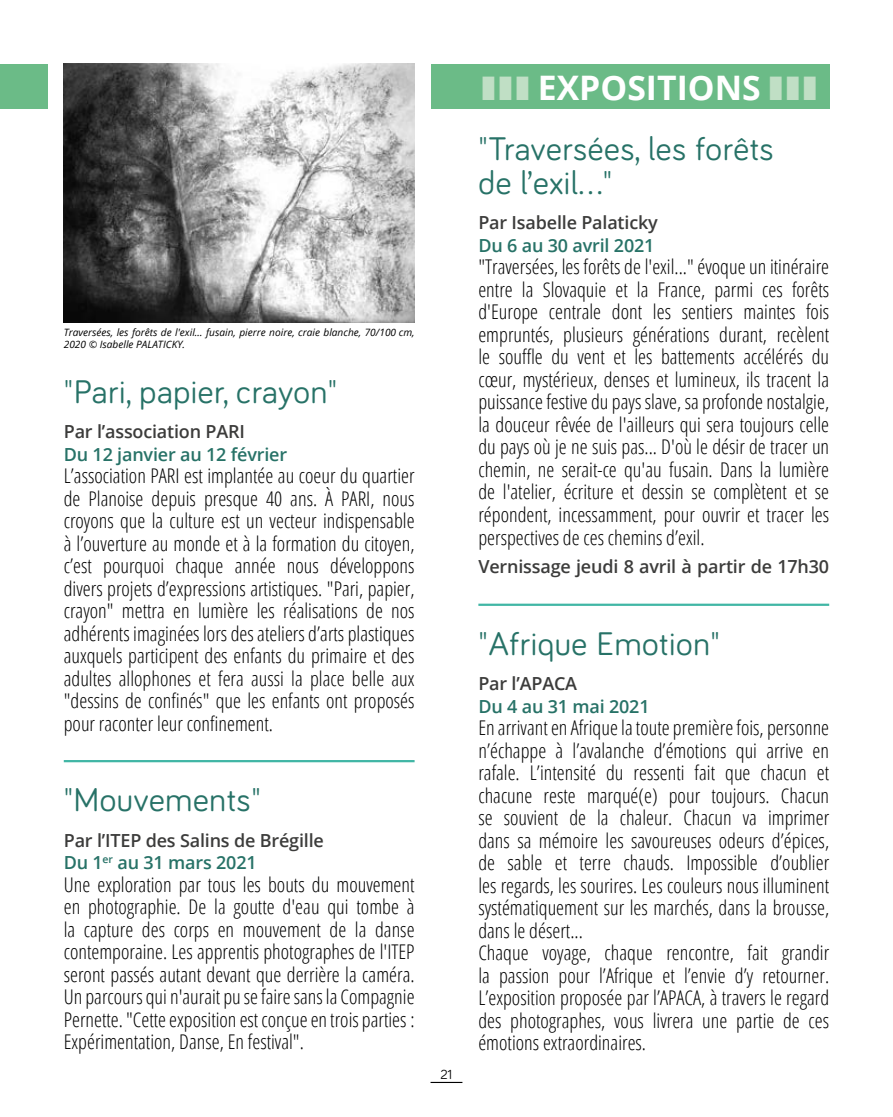
<style>
.page{position:relative;width:893px;height:1117px;background:#fff}
.page>*{position:absolute;margin:0;border:0;box-sizing:border-box;transform-origin:0 0}
.t1{font:33.75px/33.8px "Bariol";letter-spacing:.015em;color:#277267}
.t2{font:700 33.75px "Open Sans";color:#fff}
.t3{font:300 condensed 20.25px/22.5px "Open Sans";color:#000;text-align:justify}
.t4{font:600 18px/22.5px "Open Sans";letter-spacing:-.01em;color:#3c3c3b}
.t5{font:600 18px "Open Sans";letter-spacing:-.01em;color:#277267}
.t6{font:13.5px "Bariol";color:#000}
.t7{font:italic 10.12px/12.2px "Open Sans";color:#000}
.s1{color:#277267}
.s2{color:#c0dfc5}
</style>
<div class="page">
<hr style="left:431px;top:1081px;width:31px;height:1px;background:#000">
<hr style="left:64px;top:759px;width:351px;height:3px;background:#41b6a5">
<hr style="left:478px;top:603px;width:351px;height:2px;background:#41b6a5">
<div style="left:0;top:64px;width:829px;height:44px;background:#6bbb87"></div>
<div style="left:48px;top:48px;width:383px;height:274px;background:#fff"></div>
<img style="left:64px;top:64px;width:351px;height:258px">
<p class="t7" style="left:64px;top:326px;width:352px">Traversées, les forêts de l'exil… fusain, pierre noire, craie blanche, 70/100 cm,<br>2020 © Isabelle PALATICKY.</p>
<h1 class="t1" style="left:64px;top:373px;width:275px">"Pari, papier, crayon"</h1>
<p class="t4" style="left:64px;top:420px;width:183px">Par l’association PARI</p>
<p class="t5" style="left:64px;top:441px;width:225px">Du 12 janvier au 12 février</p>
<p class="t3" style="left:64px;top:463px;width:352px">L’association PARI est implantée au coeur du quartier de Planoise depuis presque 40 ans. À PARI, nous croyons que la culture est un vecteur indispensable à l’ouverture au monde et à la formation du citoyen, c’est pourquoi chaque année nous développons divers projets d’expressions artistiques. "Pari, papier, crayon" mettra en lumière les réalisations de nos adhérents imaginées lors des ateliers d’arts plastiques auxquels participent des enfants du primaire et des adultes allophones et fera aussi la place belle aux "dessins de confinés" que les enfants ont proposés pour raconter leur confinement.</p>
<h1 class="t1" style="left:64px;top:781px;width:199px">"Mouvements"</h1>
<p class="t4" style="left:64px;top:828px;width:262px">Par l’ITEP des Salins de Brégille<br><span class="s1">Du 1</span><sup>er</sup> <span class="s1">au 31 mars 2021</span></p>
<p class="t3" style="left:64px;top:872px;width:352px">Une exploration par tous les bouts du mouvement en photographie. De la goutte d'eau qui tombe à la capture des corps en mouvement de la danse contemporaine. Les apprentis photographes de l'ITEP seront passés autant devant que derrière la caméra.<br>Un parcours qui n'aurait pu se faire sans la Compagnie Pernette. "Cette exposition est conçue en trois parties :<br>Expérimentation, Danse, En festival".</p>
<p class="t6" style="left:441px;top:1064px;width:13px">21</p>
<h1 class="t2" style="left:482px;top:64px;width:336px"><span class="s2">■</span> <span class="s2">■</span> <span class="s2">■</span> EXPOSITIONS <span class="s2">■</span> <span class="s2">■</span> <span class="s2">■</span></h1>
<h1 class="t1" style="left:478px;top:130px;width:297px">"Traversées, les forêts de l’exil…"</h1>
<p class="t4" style="left:478px;top:211px;width:181px">Par Isabelle Palaticky</p>
<p class="t5" style="left:478px;top:233px;width:178px">Du 6 au 30 avril 2021</p>
<p class="t3" style="left:478px;top:255px;width:352px">"Traversées, les forêts de l'exil..." évoque un itinéraire entre la Slovaquie et la France, parmi ces forêts d'Europe centrale dont les sentiers maintes fois empruntés, plusieurs générations durant, recèlent le souffle du vent et les battements accélérés du cœur, mystérieux, denses et lumineux, ils tracent la puissance festive du pays slave, sa profonde nostalgie, la douceur rêvée de l'ailleurs qui sera toujours celle du pays où je ne suis pas... D'où le désir de tracer un chemin, ne serait-ce qu'au fusain. Dans la lumière de l'atelier, écriture et dessin se complètent et se répondent, incessamment, pour ouvrir et tracer les perspectives de ces chemins d’exil.</p>
<p class="t4" style="left:478px;top:555px;width:352px">Vernissage jeudi 8 avril à partir de 17h30</p>
<h1 class="t1" style="left:478px;top:625px;width:243px">"Afrique Emotion"</h1>
<p class="t4" style="left:478px;top:672px;width:100px">Par l’APACA</p>
<p class="t5" style="left:478px;top:693px;width:173px">Du 4 au 31 mai 2021</p>
<p class="t3" style="left:478px;top:715px;width:352px;text-align:left">En arrivant en Afrique la toute première fois, personne n’échappe à l’avalanche d’émotions qui arrive en rafale. L’intensité du ressenti fait que chacun et chacune reste marqué(e) pour toujours. Chacun se souvient de la chaleur. Chacun va imprimer dans sa mémoire les savoureuses odeurs d’épices, de sable et terre chauds. Impossible d’oublier les regards, les sourires. Les couleurs nous illuminent systématiquement sur les marchés, dans la brousse, dans le désert...<br>Chaque voyage, chaque rencontre, fait grandir la passion pour l’Afrique et l’envie d’y retourner.<br>L’exposition proposée par l’APACA, à travers le regard des photographes, vous livrera une partie de ces émotions extraordinaires.</p>
</div>
